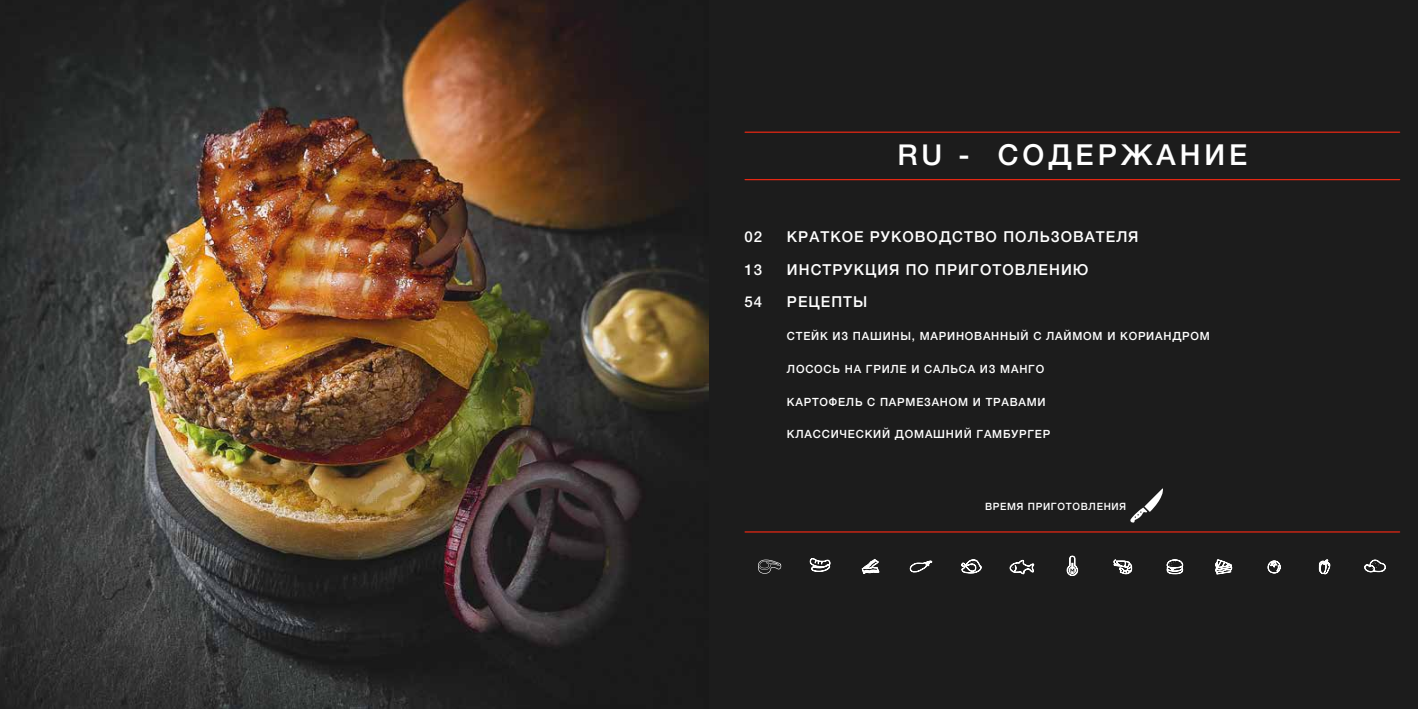
<style>
.page{position:relative;width:1418px;height:709px;background:#fff}
.page>*{position:absolute;margin:0;border:0;box-sizing:border-box;transform-origin:0 0}
.t1{font:500 28.75px "Helvetica Neue";letter-spacing:.14em;color:#fff}
.t2{font:500 15px "Helvetica Neue";letter-spacing:.07em;color:#fff}
.t3{font:500 15px "Helvetica Neue LT Std";color:#fff}
.t4{font:500 11.25px "Helvetica Neue";letter-spacing:.07em;color:#fff}
.t5{font:500 10px "Helvetica Neue";letter-spacing:.07em;color:#fff}
.s1{font-family:"Helvetica Neue LT Std"}
</style>
<div class="page">
<div style="left:709px;top:0;width:708px;height:709px;background:#1c1c1c"></div>
<svg style="left:758px;top:559px;width:23px;height:14px"></svg>
<svg style="left:810px;top:558px;width:20px;height:14px"></svg>
<svg style="left:862px;top:559px;width:17px;height:15px"></svg>
<svg style="left:909px;top:560px;width:23px;height:12px"></svg>
<svg style="left:961px;top:559px;width:20px;height:14px"></svg>
<svg style="left:1009px;top:559px;width:25px;height:16px"></svg>
<svg style="left:1066px;top:555px;width:12px;height:21px"></svg>
<svg style="left:1113px;top:559px;width:19px;height:15px"></svg>
<svg style="left:1166px;top:559px;width:17px;height:16px"></svg>
<svg style="left:1214px;top:532px;width:18px;height:43px"></svg>
<svg style="left:1267px;top:560px;width:13px;height:13px"></svg>
<svg style="left:1318px;top:559px;width:12px;height:16px"></svg>
<svg style="left:1364px;top:559px;width:21px;height:13px"></svg>
<svg style="left:1130px;top:488px;width:33px;height:34px"></svg>
<hr style="left:745px;top:132px;width:654px;height:1px;background:#e52713">
<hr style="left:745px;top:531px;width:654px;height:1px;background:#e52713">
<hr style="left:745px;top:179px;width:654px;height:1px;background:#e52713">
<img style="left:0;top:0;width:709px;height:709px">
<h1 class="t1" style="left:897px;top:131px;width:351px"><span class="s1">RU -</span> СОДЕРЖАНИЕ</h1>
<h2 class="t3" style="left:744px;top:227px;width:19px">02</h2>
<h2 class="t2" style="left:787px;top:224px;width:353px">КРАТКОЕ РУКОВОДСТВО ПОЛЬЗОВАТЕЛЯ</h2>
<h2 class="t3" style="left:744px;top:260px;width:19px">13</h2>
<h2 class="t2" style="left:787px;top:257px;width:303px">ИНСТРУКЦИЯ ПО ПРИГОТОВЛЕНИЮ</h2>
<h2 class="t3" style="left:744px;top:293px;width:19px">54</h2>
<h2 class="t2" style="left:787px;top:290px;width:82px">РЕЦЕПТЫ</h2>
<p class="t4" style="left:787px;top:327px;width:424px">СТЕЙК ИЗ ПАШИНЫ, МАРИНОВАННЫЙ С ЛАЙМОМ И КОРИАНДРОМ</p>
<p class="t4" style="left:787px;top:360px;width:259px">ЛОСОСЬ НА ГРИЛЕ И САЛЬСА ИЗ МАНГО</p>
<p class="t4" style="left:787px;top:392px;width:260px">КАРТОФЕЛЬ С ПАРМЕЗАНОМ И ТРАВАМИ</p>
<p class="t4" style="left:787px;top:425px;width:265px">КЛАССИЧЕСКИЙ ДОМАШНИЙ ГАМБУРГЕР</p>
<p class="t5" style="left:985px;top:498px;width:142px">ВРЕМЯ ПРИГОТОВЛЕНИЯ</p>
</div>
